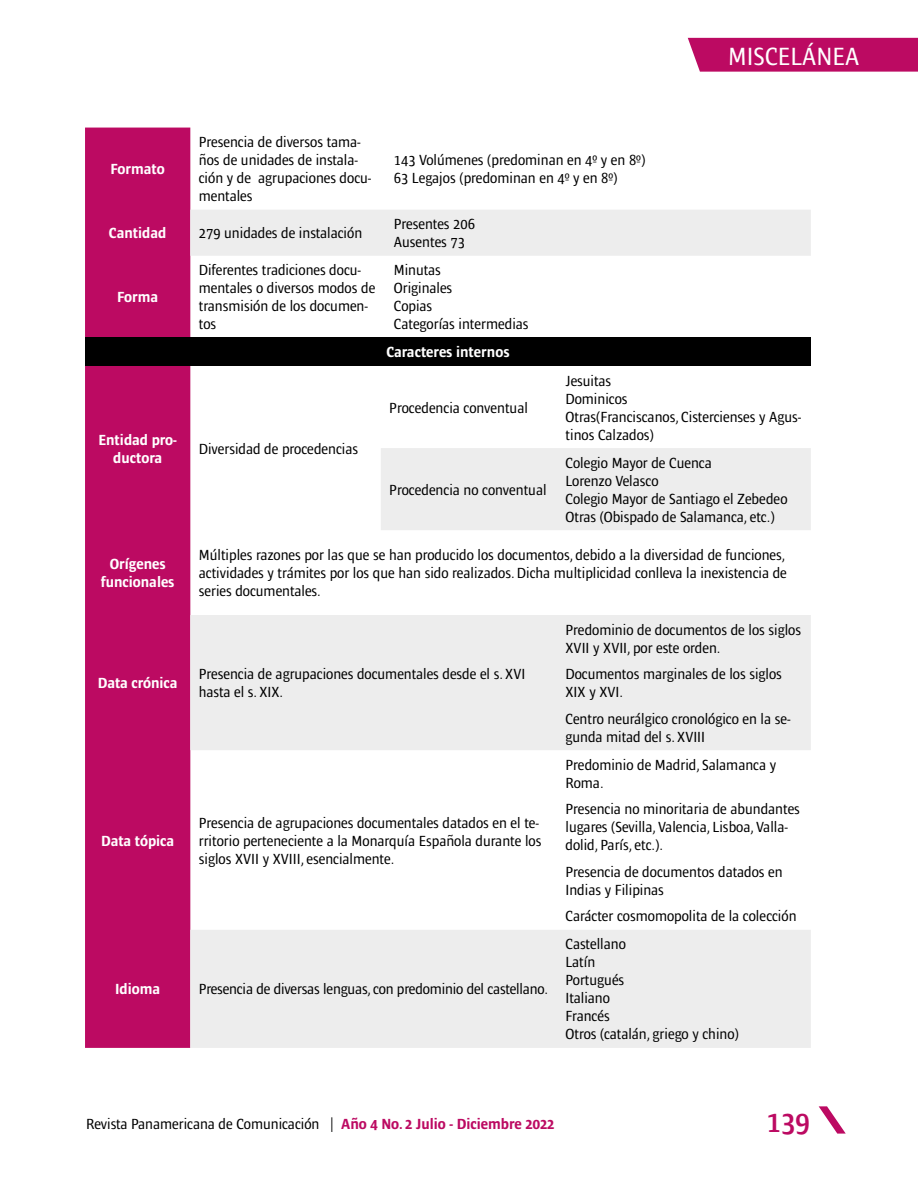
<style>
.page{position:relative;width:918px;height:1188px;background:#fff}
.page>*{position:absolute;margin:0;border:0;box-sizing:border-box;transform-origin:0 0}
.t1{font:600 condensed 30px "Ardoise Std";color:#bc0a62}
.t2{font:condensed 25.5px "Ardoise Std";color:#fff}
.t3{font:condensed 15px/18px "Ardoise Std";color:#000}
.t4{font:700 condensed 15px/18px "Ardoise Std";color:#fff;text-align:center}
.s1{font-weight:700;color:#bc0a62}
</style>
<div class="page">
<div style="left:85px;top:128px;width:105px;height:920px;background:#bc0a62"></div>
<svg style="left:190px;top:210px;width:621px;height:838px"></svg>
<div style="left:85px;top:338px;width:726px;height:28px;background:#000"></div>
<svg style="left:819px;top:1106px;width:27px;height:28px"></svg>
<div style="left:688px;top:38px;width:230px;height:34px;background:#bc0a62"></div>
<p class="t4" style="left:111px;top:160px;width:56px">Formato</p>
<p class="t3" style="left:199px;top:133px;width:174px">Presencia de diversos tama&shy;ños de unidades de instala&shy;ción y de agrupaciones docu&shy;mentales</p>
<p class="t3" style="left:394px;top:151px;width:253px">143 Volúmenes (predominan en 4º y en 8º)<br>63 Legajos (predominan en 4º y en 8º)</p>
<p class="t4" style="left:109px;top:224px;width:59px">Cantidad</p>
<p class="t3" style="left:199px;top:224px;width:165px">279 unidades de instalación</p>
<p class="t3" style="left:394px;top:215px;width:83px">Presentes 206<br>Ausentes 73</p>
<p class="t4" style="left:117px;top:288px;width:43px">Forma</p>
<p class="t3" style="left:199px;top:261px;width:178px">Diferentes tradiciones docu&shy;mentales o diversos modos de transmisión de los documen&shy;tos</p>
<p class="t3" style="left:394px;top:261px;width:136px">Minutas<br>Originales<br>Copias<br>Categorías intermedias</p>
<p class="t4" style="left:386px;top:343px;width:125px">Caracteres internos</p>
<h2 class="t2" style="left:728px;top:42px;width:133px">MISCELÁNEA</h2>
<p class="t4" style="left:98px;top:430px;width:80px">Entidad pro&shy;ductora</p>
<p class="t3" style="left:199px;top:440px;width:161px">Diversidad de procedencias</p>
<p class="t3" style="left:389px;top:398px;width:140px">Procedencia conventual</p>
<p class="t3" style="left:389px;top:481px;width:159px">Procedencia no conventual</p>
<p class="t3" style="left:566px;top:371px;width:237px">Jesuitas<br>Dominicos<br>Otras(Franciscanos, Cistercienses y Agus&shy;tinos Calzados)</p>
<p class="t3" style="left:566px;top:454px;width:224px">Colegio Mayor de Cuenca<br>Lorenzo Velasco<br>Colegio Mayor de Santiago el Zebedeo<br>Otras (Obispado de Salamanca, etc.)</p>
<p class="t4" style="left:101px;top:555px;width:75px">Orígenes funcionales</p>
<p class="t3" style="left:199px;top:546px;width:590px;text-align:justify">Múltiples razones por las que se han producido los documentos, debido a la diversidad de funciones, actividades y trámites por los que han sido realizados. Dicha multiplicidad conlleva la inexistencia de series documentales.</p>
<p class="t4" style="left:98px;top:674px;width:81px">Data crónica</p>
<p class="t3" style="left:199px;top:665px;width:328px">Presencia de agrupaciones documentales desde el s. XVI hasta el s. XIX.</p>
<p class="t4" style="left:101px;top:831px;width:75px">Data tópica</p>
<p class="t3" style="left:199px;top:813px;width:344px">Presencia de agrupaciones documentales datados en el te&shy;rritorio perteneciente a la Monarquía Española durante los siglos XVII y XVIII, esencialmente.</p>
<p class="t4" style="left:115px;top:980px;width:47px">Idioma</p>
<p class="t3" style="left:199px;top:980px;width:351px">Presencia de diversas lenguas, con predominio del castellano.</p>
<p class="t3" style="left:566px;top:621px;width:237px">Predominio de documentos de los siglos<br>XVII y XVII, por este orden.</p>
<p class="t3" style="left:566px;top:665px;width:218px">Documentos marginales de los siglos<br>XIX y XVI.</p>
<p class="t3" style="left:566px;top:710px;width:227px">Centro neurálgico cronológico en la se&shy;gunda mitad del s. XVIII</p>
<p class="t3" style="left:566px;top:756px;width:212px">Predominio de Madrid, Salamanca y<br>Roma.</p>
<p class="t3" style="left:566px;top:800px;width:236px">Presencia no minoritaria de abundantes lugares (Sevilla, Valencia, Lisboa, Valla&shy;dolid, París, etc.).</p>
<p class="t3" style="left:566px;top:863px;width:219px">Presencia de documentos datados en<br>Indias y Filipinas</p>
<p class="t3" style="left:566px;top:907px;width:233px">Carácter cosmomopolita de la colección</p>
<p class="t3" style="left:566px;top:935px;width:175px">Castellano<br>Latín<br>Portugués<br>Italiano<br>Francés<br>Otros (catalán, griego y chino)</p>
<p class="t3" style="left:86px;top:1115px;width:470px">Revista Panamericana de Comunicación | <span class="s1">Año 4 No. 2 Julio - Diciembre 2022</span></p>
<h1 class="t1" style="left:767px;top:1104px;width:45px">139</h1>
</div>
